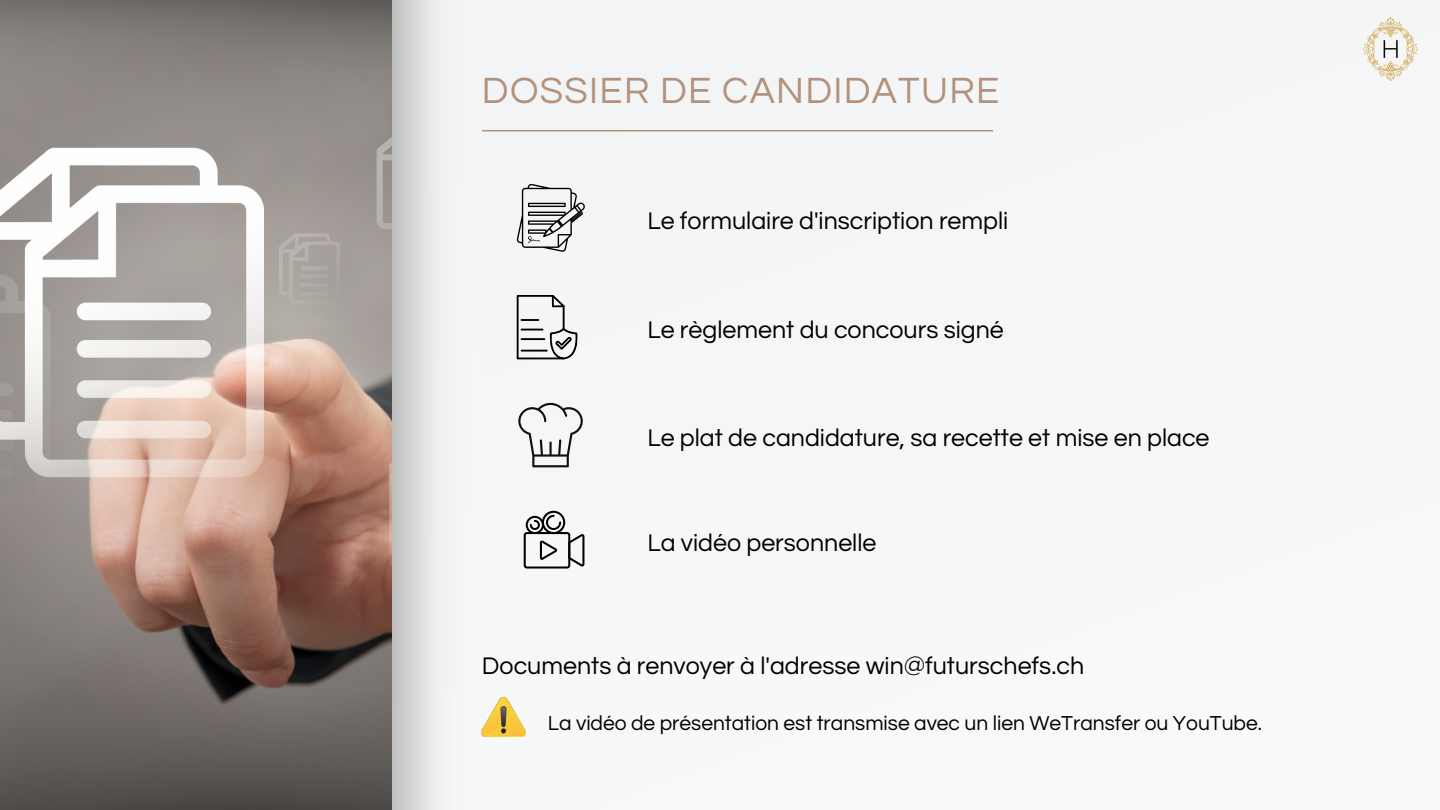
<style>
.page{position:relative;width:1440px;height:810px;background:#fff}
.page>*{position:absolute;margin:0;border:0;box-sizing:border-box;transform-origin:0 0}
.t1{font:38px "Questrial";letter-spacing:.035em;color:#b3917b}
.t2{font:25px "Questrial";color:#000}
.t3{font:21px "Questrial";color:#000}
</style>
<div class="page">
<div style="left:482px;top:0;width:958px;height:737px;background:#f5f7f7"></div>
<svg style="left:392px;top:0;width:90px;height:810px"></svg>
<img style="left:0;top:0;width:392px;height:810px">
<hr style="left:482px;top:130px;width:511px;height:1px;background:#b3917b">
<img style="left:482px;top:698px;width:43px;height:38px">
<svg style="left:517px;top:184px;width:68px;height:68px"></svg>
<svg style="left:517px;top:295px;width:62px;height:64px"></svg>
<svg style="left:518px;top:403px;width:65px;height:64px"></svg>
<svg style="left:524px;top:511px;width:60px;height:58px"></svg>
<img style="left:1359px;top:18px;width:63px;height:63px">
<p class="t1" style="left:482px;top:71px;width:519px">DOSSIER DE CANDIDATURE</p>
<p class="t2" style="left:647px;top:208px;width:362px">Le formulaire d'inscription rempli</p>
<h2 class="t2" style="left:647px;top:318px;width:358px">Le règlement du concours signé</h2>
<p class="t2" style="left:647px;top:426px;width:564px">Le plat de candidature, sa recette et mise en place</p>
<h2 class="t2" style="left:647px;top:530px;width:231px">La vidéo personnelle</h2>
<p class="t2" style="left:482px;top:653px;width:604px">Documents à renvoyer à l'adresse win@futurschefs.ch</p>
<h2 class="t3" style="left:548px;top:713px;width:716px">La vidéo de présentation est transmise avec un lien WeTransfer ou YouTube.</h2>
</div>
